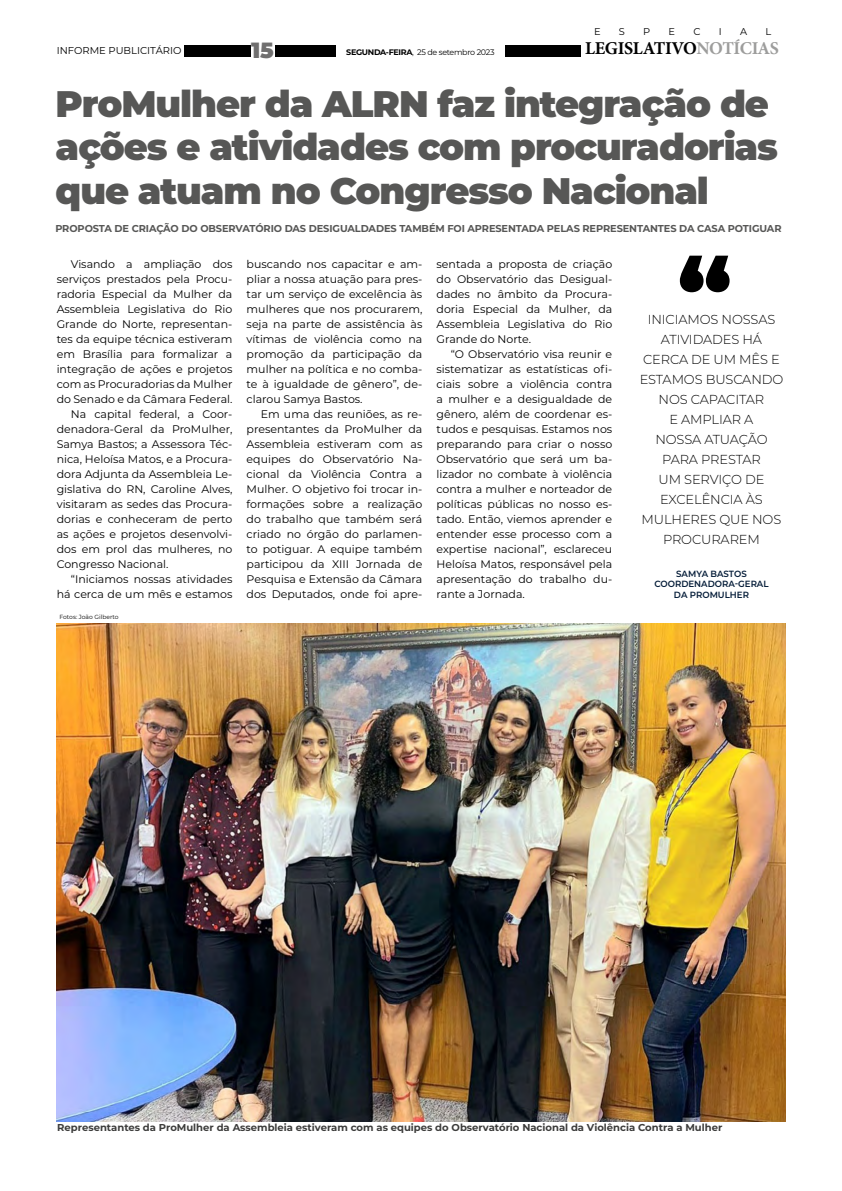
<style>
.page{position:relative;width:842px;height:1191px;background:#fff}
.page>*{position:absolute;margin:0;border:0;box-sizing:border-box;transform-origin:0 0}
.t1{font:900 89.7px "Montserrat";color:#000}
.t2{font:900 36.9px/43.7px "Montserrat";letter-spacing:-.03em;color:#575756}
.t3{font:900 22px "Montserrat";color:#706f6f}
.t4{font:700 18.1px "Minion Pro";letter-spacing:-.025em;color:#000}
.t5{font:300 13px/20px "Montserrat";letter-spacing:-.01em;color:#000;text-align:center}
.t6{font:11px/15px "Montserrat";color:#000;text-align:justify}
.t7{font:700 10px "Montserrat";color:#3c3c3b}
.t8{font:700 10px "Montserrat";letter-spacing:-.01em;color:#575756}
.t9{font:10px "Montserrat";color:#000}
.t10{font:9.8px "Montserrat";color:#000}
.t11{font:600 9px/10.8px "Montserrat";color:#041c38;text-align:center;scale:.96 1}
.t12{font:8px "Montserrat";letter-spacing:-.04em;color:#000}
.t13{font:6px "Montserrat";color:#000}
.s1{font-weight:700}
.s2{color:#9d9d9c}
</style>
<div class="page">
<div style="left:505px;top:45px;width:76px;height:12px;background:#000"></div>
<div style="left:184px;top:45px;width:152px;height:12px;background:#000"></div>
<div style="left:251px;top:37px;width:23px;height:22px;background:#fff"></div>
<img style="left:57px;top:623px;width:728px;height:498px">
<p class="t10" style="left:594px;top:25px;width:8px">E</p>
<p class="t10" style="left:619px;top:25px;width:8px">S</p>
<p class="t10" style="left:643px;top:25px;width:9px">P</p>
<p class="t10" style="left:669px;top:25px;width:8px">E</p>
<p class="t10" style="left:693px;top:25px;width:9px">C</p>
<p class="t10" style="left:719px;top:25px;width:4px">I</p>
<p class="t10" style="left:740px;top:25px;width:9px">A</p>
<p class="t10" style="left:765px;top:25px;width:7px">L</p>
<p class="t9" style="left:57px;top:44px;width:126px">INFORME PUBLICITÁRIO</p>
<p class="t12" style="left:346px;top:47px;width:150px"><span class="s1">SEGUNDA-FEIRA</span>, 25 de setembro 2023</p>
<h3 class="t4" style="left:585px;top:36px;width:195px">LEGISLATIVO<span class="s2">NOTÍCIAS</span></h3>
<h3 class="t3" style="left:251px;top:34px;width:24px">15</h3>
<h2 class="t2" style="left:56px;top:79px;width:724px">ProMulher da ALRN faz integração de ações e atividades com procuradorias que atuam no Congresso Nacional</h2>
<p class="t8" style="left:55px;top:221px;width:728px">PROPOSTA DE CRIAÇÃO DO OBSERVATÓRIO DAS DESIGUALDADES TAMBÉM FOI APRESENTADA PELAS REPRESENTANTES DA CASA POTIGUAR</p>
<p class="t6" style="left:71px;top:256px;width:163px">Visando a ampliação dos</p>
<p class="t6" style="left:57px;top:271px;width:177px">serviços prestados pela Procu-</p>
<p class="t6" style="left:57px;top:286px;width:177px">radoria Especial da Mulher da</p>
<p class="t6" style="left:57px;top:301px;width:177px">Assembleia Legislativa do Rio</p>
<p class="t6" style="left:57px;top:316px;width:177px">Grande do Norte, representan-</p>
<p class="t6" style="left:57px;top:331px;width:177px">tes da equipe técnica estiveram</p>
<p class="t6" style="left:57px;top:346px;width:177px">em Brasília para formalizar a</p>
<p class="t6" style="left:57px;top:361px;width:177px">integração de ações e projetos</p>
<p class="t6" style="left:57px;top:376px;width:177px">com as Procuradorias da Mulher</p>
<p class="t6" style="left:57px;top:391px;width:177px">do Senado e da Câmara Federal.</p>
<p class="t6" style="left:71px;top:406px;width:163px">Na capital federal, a Coor-</p>
<p class="t6" style="left:57px;top:421px;width:177px">denadora-Geral da ProMulher,</p>
<p class="t6" style="left:57px;top:436px;width:177px">Samya Bastos; a Assessora Téc-</p>
<p class="t6" style="left:57px;top:451px;width:177px">nica, Heloísa Matos, e a Procura-</p>
<p class="t6" style="left:57px;top:466px;width:177px">dora Adjunta da Assembleia Le-</p>
<p class="t6" style="left:57px;top:481px;width:177px">gislativa do RN, Caroline Alves,</p>
<p class="t6" style="left:57px;top:496px;width:177px">visitaram as sedes das Procura-</p>
<p class="t6" style="left:57px;top:511px;width:177px">dorias e conheceram de perto</p>
<p class="t6" style="left:57px;top:526px;width:177px">as ações e projetos desenvolvi-</p>
<p class="t6" style="left:57px;top:541px;width:177px">dos em prol das mulheres, no</p>
<p class="t6" style="left:57px;top:556px;width:113px">Congresso Nacional.</p>
<p class="t6" style="left:71px;top:571px;width:163px">“Iniciamos nossas atividades</p>
<p class="t6" style="left:57px;top:586px;width:177px">há cerca de um mês e estamos</p>
<h1 class="t1" style="left:678px;top:223px;width:55px">“</h1>
<p class="t6" style="left:247px;top:256px;width:177px">buscando nos capacitar e am&shy;pliar a nossa atuação para pres&shy;tar um serviço de excelência às mulheres que nos procurarem, seja na parte de assistência às vítimas de violência como na promoção da participação da mulher na política e no comba&shy;te à igualdade de gênero”, de&shy;clarou Samya Bastos.</p>
<p class="t6" style="left:247px;top:406px;width:177px;text-indent:14px">Em uma das reuniões, as re&shy;presentantes da ProMulher da Assembleia estiveram com as equipes do Observatório Na&shy;cional da Violência Contra a Mulher. O objetivo foi trocar in&shy;formações sobre a realização do trabalho que também será criado no órgão do parlamen&shy;to potiguar. A equipe também participou da XIII Jornada de Pesquisa e Extensão da Câmara dos Deputados, onde foi apre-</p>
<p class="t6" style="left:436px;top:256px;width:177px">sentada a proposta de criação do Observatório das Desigual&shy;dades no âmbito da Procura&shy;doria Especial da Mulher, da Assembleia Legislativa do Rio Grande do Norte.</p>
<p class="t6" style="left:436px;top:346px;width:177px;text-indent:14px">“O Observatório visa reunir e sistematizar as estatísticas ofi&shy;ciais sobre a violência contra a mulher e a desigualdade de gênero, além de coordenar es&shy;tudos e pesquisas. Estamos nos preparando para criar o nosso Observatório que será um ba&shy;lizador no combate à violência contra a mulher e norteador de políticas públicas no nosso es&shy;tado. Então, viemos aprender e entender esse processo com a expertise nacional”, esclareceu Heloísa Matos, responsável pela apresentação do trabalho du&shy;rante a Jornada.</p>
<p class="t5" style="left:648px;top:309px;width:129px">INICIAMOS NOSSAS<br>ATIVIDADES HÁ</p>
<p class="t5" style="left:640px;top:349px;width:145px">CERCA DE UM MÊS E<br>ESTAMOS BUSCANDO<br>NOS CAPACITAR<br>E AMPLIAR A<br>NOSSA ATUAÇÃO<br>PARA PRESTAR<br>UM SERVIÇO DE<br>EXCELÊNCIA ÀS<br>MULHERES QUE NOS<br>PROCURAREM</p>
<p class="t11" style="left:654px;top:567px;width:121px">SAMYA BASTOS<br>COORDENADORA-GERAL<br>DA PROMULHER</p>
<p class="t13" style="left:60px;top:612px;width:61px">Fotos: João Gilberto</p>
<p class="t7" style="left:57px;top:1120px;width:667px">Representantes da ProMulher da Assembleia estiveram com as equipes do Observatório Nacional da Violência Contra a Mulher</p>
</div>
